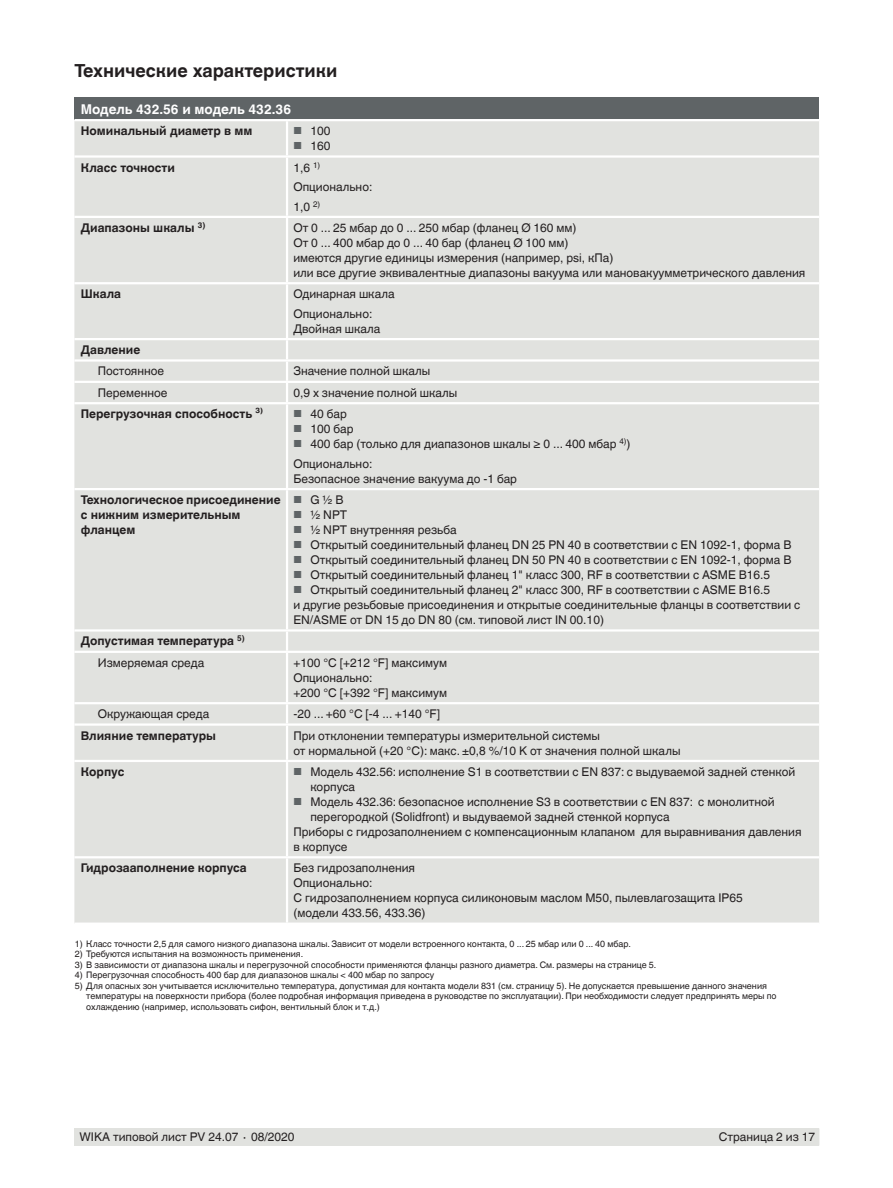
<style>
.page{position:relative;width:893px;height:1188px;background:#fff}
.page>*{position:absolute;margin:0;border:0;box-sizing:border-box;transform-origin:0 0}
.t1{font:700 18px "Helvetica World";color:#231f20}
.t2{font:700 13.5px "Helvetica World";color:#fff}
.t3{font:12px/15px "Helvetica World";color:#231f20}
.t4{font:700 12px/15px "Helvetica World";color:#231f20}
.t5{font:9px/10.5px "Helvetica World";color:#231f20}
.s1{font-size:10.2px;color:#5f6466}
.s2{font-weight:400}
</style>
<div class="page">
<div style="left:75px;top:1128px;width:744px;height:17px;background:#e1e2df"></div>
<div style="left:74px;top:98px;width:745px;height:22px;background:#5f6466"></div>
<div style="left:74px;top:121px;width:745px;height:802px;background:#e1e2df"></div>
<hr style="left:74px;top:119px;width:213px;height:2px;background:#fff">
<hr style="left:287px;top:119px;width:532px;height:2px;background:#fff">
<svg style="left:286px;top:340px;width:2px;height:62px"></svg>
<hr style="left:286px;top:404px;width:2px;height:84px;background:#fff">
<hr style="left:287px;top:338px;width:532px;height:2px;background:#fff">
<hr style="left:287px;top:359px;width:532px;height:3px;background:#fff">
<hr style="left:287px;top:381px;width:532px;height:2px;background:#fff">
<hr style="left:287px;top:402px;width:532px;height:2px;background:#fff">
<hr style="left:286px;top:121px;width:2px;height:34px;background:#fff">
<hr style="left:74px;top:155px;width:213px;height:3px;background:#fff">
<hr style="left:287px;top:155px;width:532px;height:3px;background:#fff">
<hr style="left:286px;top:158px;width:2px;height:58px;background:#fff">
<hr style="left:74px;top:216px;width:213px;height:2px;background:#fff">
<hr style="left:287px;top:216px;width:532px;height:2px;background:#fff">
<hr style="left:286px;top:218px;width:2px;height:64px;background:#fff">
<hr style="left:74px;top:282px;width:213px;height:2px;background:#fff">
<hr style="left:287px;top:282px;width:532px;height:2px;background:#fff">
<hr style="left:286px;top:284px;width:2px;height:54px;background:#fff">
<hr style="left:74px;top:338px;width:213px;height:2px;background:#fff">
<hr style="left:74px;top:359px;width:213px;height:3px;background:#fff">
<hr style="left:74px;top:381px;width:213px;height:2px;background:#fff">
<hr style="left:74px;top:402px;width:213px;height:2px;background:#fff">
<hr style="left:74px;top:488px;width:213px;height:2px;background:#fff">
<hr style="left:287px;top:488px;width:532px;height:2px;background:#fff">
<hr style="left:286px;top:490px;width:2px;height:139px;background:#fff">
<hr style="left:74px;top:629px;width:213px;height:3px;background:#fff">
<hr style="left:287px;top:629px;width:532px;height:3px;background:#fff">
<svg style="left:286px;top:632px;width:2px;height:19px"></svg>
<hr style="left:74px;top:651px;width:213px;height:2px;background:#fff">
<hr style="left:287px;top:651px;width:532px;height:2px;background:#fff">
<hr style="left:286px;top:653px;width:2px;height:49px;background:#fff">
<hr style="left:74px;top:702px;width:213px;height:2px;background:#fff">
<hr style="left:287px;top:702px;width:532px;height:2px;background:#fff">
<svg style="left:286px;top:704px;width:2px;height:19px"></svg>
<hr style="left:74px;top:723px;width:213px;height:3px;background:#fff">
<hr style="left:287px;top:723px;width:532px;height:3px;background:#fff">
<hr style="left:286px;top:726px;width:2px;height:34px;background:#fff">
<hr style="left:74px;top:760px;width:213px;height:2px;background:#fff">
<hr style="left:287px;top:760px;width:532px;height:2px;background:#fff">
<hr style="left:286px;top:762px;width:2px;height:94px;background:#fff">
<hr style="left:74px;top:856px;width:213px;height:2px;background:#fff">
<hr style="left:287px;top:856px;width:532px;height:2px;background:#fff">
<hr style="left:286px;top:858px;width:2px;height:65px;background:#fff">
<h1 class="t1" style="left:74px;top:60px;width:265px">Технические характеристики</h1>
<p class="t2" style="left:81px;top:101px;width:212px">Модель 432.56 и модель 432.36</p>
<p class="t4" style="left:81px;top:123px;width:173px">Номинальный диаметр в мм</p>
<p class="t3" style="left:293px;top:123px;width:39px"><span class="s1">■</span> 100</p>
<p class="t3" style="left:293px;top:138px;width:39px"><span class="s1">■</span> 160</p>
<p class="t4" style="left:81px;top:160px;width:96px">Класс точности</p>
<p class="t3" style="left:293px;top:158px;width:80px;line-height:19.5px">1,6 <sup>1)<br></sup>Опционально:<br>1,0 <sup>2)</sup></p>
<p class="t4" style="left:81px;top:220px;width:126px">Диапазоны шкалы <sup>3)</sup></p>
<p class="t3" style="left:293px;top:220px;width:514px">От 0 ... 25 мбар до 0 ... 250 мбар (фланец Ø 160 мм)<br>От 0 ... 400 мбар до 0 ... 40 бар (фланец Ø 100 мм)<br>имеются другие единицы измерения (например, psi, кПа)<br>или все другие эквивалентные диапазоны вакуума или мановакуумметрического давления</p>
<p class="t4" style="left:81px;top:287px;width:42px">Шкала</p>
<p class="t3" style="left:293px;top:284px;width:103px;line-height:19.5px">Одинарная шкала<br>Опционально:</p>
<p class="t3" style="left:293px;top:321px;width:89px">Двойная шкала</p>
<p class="t4" style="left:81px;top:342px;width:61px">Давление</p>
<p class="t3" style="left:98px;top:364px;width:68px">Постоянное</p>
<p class="t3" style="left:293px;top:364px;width:139px">Значение полной шкалы</p>
<p class="t3" style="left:98px;top:385px;width:71px">Переменное</p>
<p class="t3" style="left:293px;top:385px;width:166px">0,9 x значение полной шкалы</p>
<p class="t4" style="left:81px;top:407px;width:184px">Перегрузочная способность ³⁾</p>
<p class="t3" style="left:293px;top:407px;width:55px"><span class="s1">■</span> 40 бар</p>
<p class="t3" style="left:293px;top:422px;width:62px"><span class="s1">■</span> 100 бар</p>
<p class="t3" style="left:293px;top:434px;width:339px;line-height:19.5px"><span class="s1">■</span> 400 бар (только для диапазонов шкалы ≥ 0 ... 400 мбар <sup>4)</sup>)<br>Опционально:</p>
<p class="t3" style="left:293px;top:471px;width:225px">Безопасное значение вакуума до -1 бар</p>
<p class="t4" style="left:81px;top:492px;width:201px">Технологическое присоединение с нижним измерительным фланцем</p>
<p class="t3" style="left:293px;top:492px;width:52px"><span class="s1">■</span> G ½ B</p>
<p class="t3" style="left:293px;top:507px;width:55px"><span class="s1">■</span> ½ NPT</p>
<p class="t3" style="left:293px;top:522px;width:165px"><span class="s1">■</span> ½ NPT внутренняя резьба</p>
<p class="t3" style="left:293px;top:537px;width:499px"><span class="s1">■</span> Открытый соединительный фланец DN 25 PN 40 в соответствии с EN 1092-1, форма B</p>
<p class="t3" style="left:293px;top:552px;width:499px"><span class="s1">■</span> Открытый соединительный фланец DN 50 PN 40 в соответствии с EN 1092-1, форма B</p>
<p class="t3" style="left:293px;top:567px;width:478px"><span class="s1">■</span> Открытый соединительный фланец 1" класс 300, RF в соответствии с ASME B16.5</p>
<p class="t3" style="left:293px;top:582px;width:508px"><span class="s1">■</span> Открытый соединительный фланец 2" класс 300, RF в соответствии с ASME B16.5<br>и другие резьбовые присоединения и открытые соединительные фланцы в соответствии с<br>EN/ASME от DN 15 до DN 80 (см. типовой лист IN 00.10)</p>
<p class="t4" style="left:98px;top:631px;width:149px;line-height:21.3px;text-indent:-17px">Допустимая температура <sup>5)<br></sup><span class="s2">Измеряемая среда</span></p>
<p class="t3" style="left:293px;top:655px;width:155px">+100 °C [+212 °F] максимум<br>Опционально:<br>+200 °C [+392 °F] максимум</p>
<p class="t3" style="left:98px;top:707px;width:113px">Окружающая среда</p>
<p class="t3" style="left:293px;top:707px;width:148px">-20 ... +60 °C [-4 ... +140 °F]</p>
<p class="t4" style="left:81px;top:728px;width:137px">Влияние температуры</p>
<p class="t3" style="left:293px;top:728px;width:389px">При отклонении температуры измерительной системы<br>от нормальной (+20 °C): макс. ±0,8 %/10 K от значения полной шкалы</p>
<p class="t4" style="left:81px;top:764px;width:45px">Корпус</p>
<p class="t3" style="left:310px;top:764px;width:486px;text-indent:-17px"><span class="s1">■</span> Модель 432.56: исполнение S1 в соответствии с EN 837: с выдуваемой задней стенкой корпуса</p>
<p class="t3" style="left:293px;top:794px;width:483px"><span class="s1">■</span> Модель 432.36: безопасное исполнение S3 в соответствии с EN 837: с монолитной</p>
<p class="t3" style="left:310px;top:809px;width:361px">перегородкой (Solidfront) и выдуваемой задней стенкой корпуса</p>
<p class="t3" style="left:293px;top:824px;width:510px">Приборы с гидрозаполнением с компенсационным клапаном для выравнивания давления</p>
<p class="t3" style="left:293px;top:839px;width:56px">в корпусе</p>
<p class="t4" style="left:81px;top:861px;width:167px">Гидрозааполнение корпуса</p>
<p class="t3" style="left:293px;top:861px;width:451px">Без гидрозаполнения<br>Опционально:<br>С гидрозаполнением корпуса силиконовым маслом М50, пылевлагозащита IP65 (модели 433.56, 433.36)</p>
<p class="t5" style="left:75px;top:938px;width:558px">1) Класс точности 2,5 для самого низкого диапазона шкалы. Зависит от модели встроенного контакта, 0 ... 25 мбар или 0 ... 40 мбар.</p>
<p class="t5" style="left:75px;top:949px;width:230px">2) Требуются испытания на возможность применения.</p>
<p class="t5" style="left:75px;top:959px;width:583px">3) В зависимости от диапазона шкалы и перегрузочной способности применяются фланцы разного диаметра. См. размеры на странице 5.</p>
<p class="t5" style="left:75px;top:970px;width:361px">4) Перегрузочная способность 400 бар для диапазонов шкалы &lt; 400 мбар по запросу</p>
<p class="t5" style="left:86px;top:980px;width:692px;text-indent:-11px">5) Для опасных зон учитывается исключительно температура, допустимая для контакта модели 831 (см. страницу 5). Не допускается превышение данного значения температуры на поверхности прибора (более подробная информация приведена в руководстве по эксплуатации). При необходимости следует предпринять меры по охлаждению (например, использовать сифон, вентильный блок и т.д.)</p>
<p class="t3" style="left:80px;top:1130px;width:217px">WIKA типовой лист PV 24.07 ∙ 08/2020</p>
<p class="t3" style="left:719px;top:1130px;width:98px">Страница 2 из 17</p>
</div>
